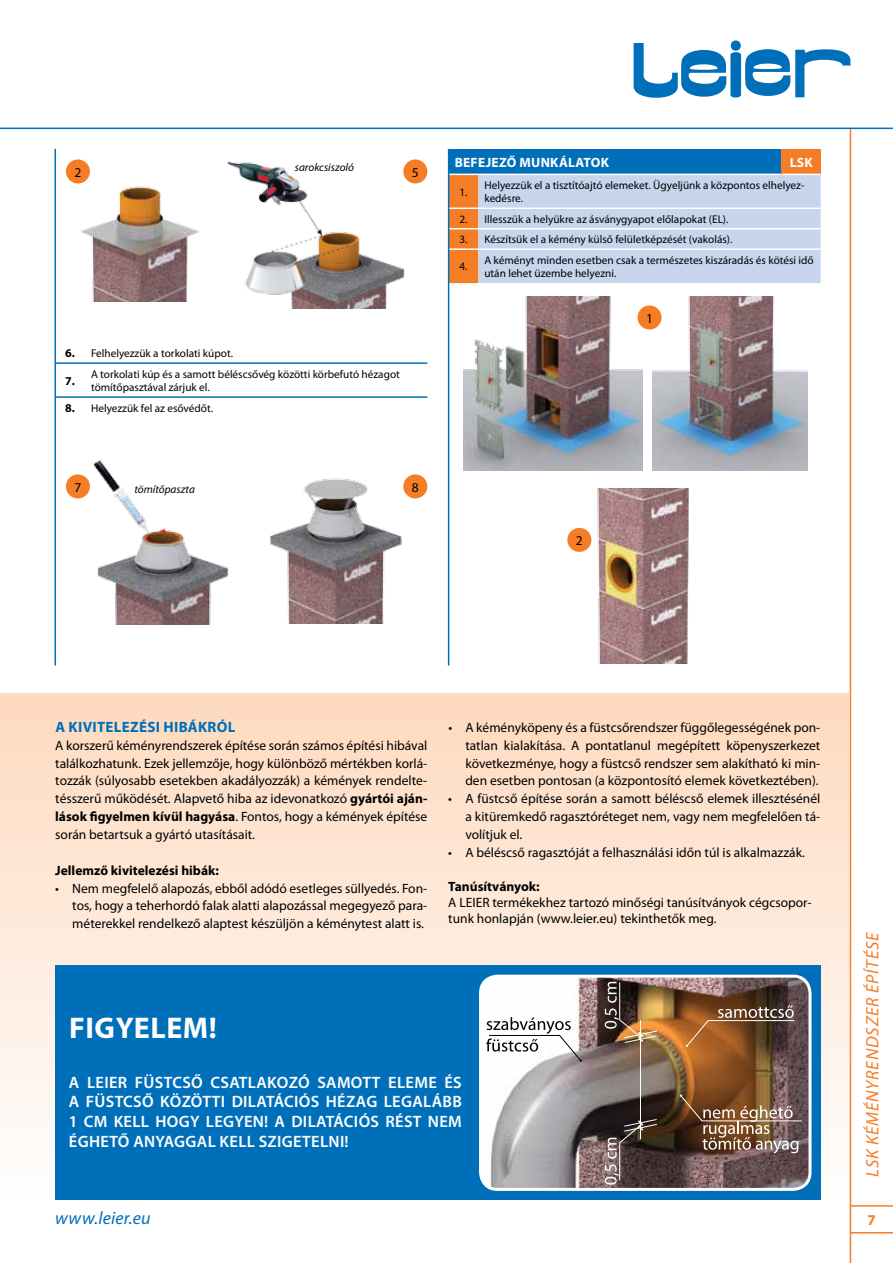
<style>
.page{position:relative;width:893px;height:1263px;background:#fff}
.page>*{position:absolute;margin:0;border:0;box-sizing:border-box;transform-origin:0 0}
.t1{font:700 30px "Myriad Pro";color:#fff}
.t2{font:italic 18px "Myriad Pro";letter-spacing:.045em;color:#f57d25}
.t3{font:italic 18px "Myriad Pro";color:#006fba}
.t4{font:600 16.5px/19.8px "Myriad Pro";letter-spacing:.02em;color:#fff;text-align:justify}
.t5{font:700 15px "Myriad Pro";letter-spacing:.02em;color:#006fba}
.t6{font:700 15px "Myriad Pro";color:#f57d25}
.t7{font:13.5px/17.9px "Myriad Pro";color:#000;text-align:justify}
.t8{font:700 13.5px "Myriad Pro";color:#000}
.t9{font:700 13.5px "Myriad Pro";letter-spacing:.02em;color:#fff}
.t10{font:700 12px "Myriad Pro";color:#000}
.t11{font:11.25px/13.5px "Myriad Pro";color:#000}
.t12{font:italic 11.25px "Myriad Pro";color:#000}
.s1{font-weight:700;font-size:12px}
.s2{font-weight:700}
</style>
<div class="page">
<hr style="left:850px;top:1205px;width:43px;height:1px;background:#f57d25">
<hr style="left:850px;top:1232px;width:43px;height:1px;background:#f57d25">
<svg style="left:634px;top:41px;width:216px;height:57px"></svg>
<hr style="left:0;top:128px;width:893px;height:1px;background:#006fba">
<hr style="left:850px;top:129px;width:1px;height:1134px;background:#f57d25">
<div style="left:0;top:693px;width:850px;height:506px;background:linear-gradient(to bottom,#fed9bd,#fefefe)"></div>
<div style="left:449px;top:149px;width:372px;height:25px;background:#006fba"></div>
<svg style="left:449px;top:174px;width:372px;height:109px;background:#cbcfde"></svg>
<hr style="left:478px;top:228px;width:343px;height:1px;background:#fff">
<hr style="left:449px;top:248px;width:29px;height:2px;background:#fff">
<hr style="left:478px;top:248px;width:343px;height:2px;background:#fff">
<img style="left:464px;top:296px;width:178px;height:175px">
<img style="left:653px;top:296px;width:154px;height:175px">
<img style="left:579px;top:489px;width:110px;height:174px">
<img style="left:70px;top:167px;width:130px;height:134px">
<img style="left:227px;top:161px;width:184px;height:148px">
<img style="left:85px;top:460px;width:144px;height:165px">
<img style="left:270px;top:478px;width:147px;height:145px">
<hr style="left:55px;top:362px;width:30px;height:2px;background:#006fba">
<hr style="left:85px;top:362px;width:342px;height:2px;background:#006fba">
<hr style="left:55px;top:396px;width:30px;height:2px;background:#006fba">
<hr style="left:85px;top:396px;width:342px;height:2px;background:#006fba">
<div style="left:782px;top:149px;width:39px;height:25px;background:#f57d25"></div>
<hr style="left:782px;top:174px;width:39px;height:1px;background:#fff">
<div style="left:66px;top:159px;width:24px;height:24px;background:#f57d25;border-radius:50%"></div>
<div style="left:567px;top:528px;width:24px;height:24px;background:#f57d25;border-radius:50%"></div>
<div style="left:637px;top:305px;width:24px;height:24px;background:#f57d25;border-radius:50%"></div>
<div style="left:66px;top:474px;width:24px;height:24px;background:#f57d25;border-radius:50%"></div>
<div style="left:403px;top:159px;width:24px;height:24px;background:#f57d25;border-radius:50%"></div>
<div style="left:403px;top:474px;width:24px;height:24px;background:#f57d25;border-radius:50%"></div>
<hr style="left:55px;top:149px;width:1px;height:516px;background:#006fba">
<hr style="left:448px;top:149px;width:1px;height:516px;background:#006fba">
<div style="left:55px;top:965px;width:766px;height:234px;background:#006fba"></div>
<img style="left:481px;top:976px;width:329px;height:212px">
<div style="left:479px;top:975px;width:332px;height:216px;border:3px solid #fff;border-radius:17px"></div>
<img style="left:605px;top:982px;width:53px;height:202px">
<svg style="left:486px;top:1017px;width:96px;height:45px;background:#d2d1d1"></svg>
<svg style="left:686px;top:1005px;width:109px;height:42px;background:#815736"></svg>
<img style="left:680px;top:1094px;width:122px;height:59px">
<p class="t7" style="left:74px;top:163px;width:8px">2</p>
<p class="t12" style="left:295px;top:161px;width:61px">sarokcsiszoló</p>
<p class="t7" style="left:412px;top:163px;width:8px">5</p>
<p class="t9" style="left:455px;top:153px;width:155px">Befejező munkálatok</p>
<p class="t11" style="left:459px;top:185px;width:10px">1.</p>
<p class="t11" style="left:484px;top:178px;width:322px">Helyezzük el a tisztítóajtó elemeket. Ügyeljünk a központos elhelyez&shy;kedésre.</p>
<p class="t11" style="left:459px;top:212px;width:271px">2. Illesszük a helyükre az ásványgyapot előlapokat (EL).</p>
<p class="t11" style="left:459px;top:232px;width:274px">3. Készítsük el a kémény külső felületképzését (vakolás).</p>
<p class="t11" style="left:459px;top:260px;width:10px">4.</p>
<p class="t11" style="left:484px;top:253px;width:331px">A kéményt minden esetben csak a természetes kiszáradás és kötési idő után lehet üzembe helyezni.</p>
<p class="t9" style="left:790px;top:153px;width:25px">LSK</p>
<p class="t7" style="left:646px;top:309px;width:8px">1</p>
<p class="t11" style="left:65px;top:346px;width:169px"><span class="s1">6.</span> Felhelyezzük a torkolati kúpot.</p>
<p class="t10" style="left:65px;top:373px;width:11px">7.</p>
<p class="t11" style="left:91px;top:367px;width:310px">A torkolati kúp és a samott béléscsővég közötti körbefutó hézagot tömítőpasztával zárjuk el.</p>
<p class="t11" style="left:65px;top:401px;width:149px"><span class="s1">8.</span> Helyezzük fel az esővédőt.</p>
<p class="t7" style="left:74px;top:478px;width:8px">7</p>
<p class="t12" style="left:134px;top:482px;width:62px">tömítőpaszta</p>
<p class="t7" style="left:412px;top:478px;width:8px">8</p>
<p class="t7" style="left:576px;top:531px;width:8px">2</p>
<p class="t5" style="left:55px;top:717px;width:178px">A kivitelezési hibákról</p>
<p class="t7" style="left:55px;top:736px;width:374px">A korszerű kéményrendszerek építése során számos építési hibával találkozhatunk. Ezek jellemzője, hogy különböző mértékben korlá&shy;tozzák (súlyosabb esetekben akadályozzák) a kémények rendelte&shy;tésszerű működését. Alapvető hiba az idevonatkozó <span class="s2">gyártói aján&shy;lások figyelmen kívül hagyása</span>. Fontos, hogy a kémények építése során betartsuk a gyártó utasításait.</p>
<p class="t8" style="left:55px;top:861px;width:165px">Jellemző kivitelezési hibák:</p>
<p class="t7" style="left:72px;top:879px;width:357px;text-indent:-17px">• Nem megfelelő alapozás, ebből adódó esetleges süllyedés. Fon&shy;tos, hogy a teherhordó falak alatti alapozással megegyező para&shy;méterekkel rendelkező alaptest készüljön a kéménytest alatt is.</p>
<p class="t7" style="left:465px;top:718px;width:357px;text-indent:-17px">• A kéményköpeny és a füstcsőrendszer függőlegességének pon&shy;tatlan kialakítása. A pontatlanul megépített köpenyszerkezet következménye, hogy a füstcső rendszer sem alakítható ki min&shy;den esetben pontosan (a központosító elemek következtében).</p>
<p class="t7" style="left:465px;top:790px;width:357px;text-indent:-17px">• A füstcső építése során a samott béléscső elemek illesztésénél a kitüremkedő ragasztóréteget nem, vagy nem megfelelően tá&shy;volítjuk el.</p>
<p class="t7" style="left:448px;top:843px;width:358px">• A béléscső ragasztóját a felhasználási időn túl is alkalmazzák.</p>
<p class="t8" style="left:448px;top:878px;width:93px">Tanúsítványok:</p>
<p class="t7" style="left:448px;top:894px;width:365px;line-height:16.2px">A LEIER termékekhez tartozó minőségi tanúsítványok cégcsopor&shy;tunk honlapján (www.leier.eu) tekinthetők meg.</p>
<h1 class="t1" style="left:69px;top:1008px;width:149px">Figyelem!</h1>
<p class="t4" style="left:69px;top:1072px;width:395px">A LEIER FÜSTCSŐ CSATLAKOZÓ SAMOTT ELEME ÉS A FÜSTCSŐ KÖZÖTTI DILATÁCIÓS HÉZAG LEGALÁBB 1 CM KELL HOGY LEGYEN! A DILATÁCIÓS RÉST NEM ÉGHETŐ ANYAGGAL KELL SZIGETELNI!</p>
<h2 class="t2" style="left:861px;top:1177px;width:247px;rotate:-90deg">lSK kéményrendszer építése</h2>
<h2 class="t3" style="left:55px;top:1207px;width:97px">www.leier.eu</h2>
<p class="t6" style="left:867px;top:1210px;width:10px">7</p>
</div>
